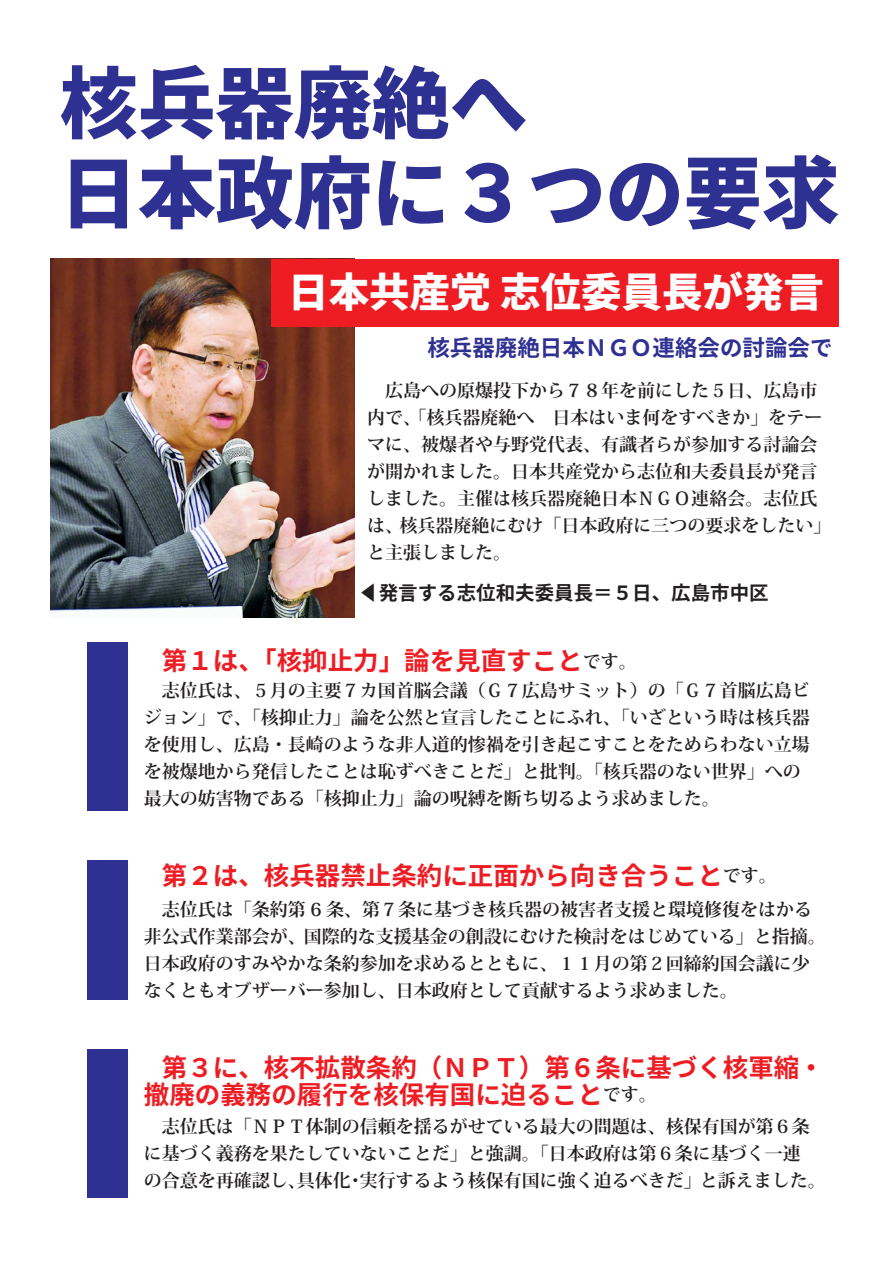
<style>
.page{position:relative;width:893px;height:1263px;background:#fff}
.page>*{position:absolute;margin:0;border:0;box-sizing:border-box;transform-origin:0 0}
.t1{font:800 78px/90px "Source Han Sans";color:#2e3092}
.t2{font:800 40.5px "Source Han Sans";color:#fff}
.t3{font:700 25.5px/27px "Source Han Sans";color:#ee1d23}
.t4{font:700 22.5px "Source Han Sans";color:#2e3092}
.t5{font:700 19.5px "Source Han Sans";color:#231f20}
.t6{font:700 18px/27px "Koz Min Pr 6 N";color:#231f20}
.s1{font-family:"Koz Go Pr 6 N";font-weight:400}
.s2{font-family:"Koz Min Pr 6 N";font-size:18px;color:#231f20}
</style>
<div class="page">
<img style="left:51px;top:258px;width:303px;height:360px">
<div style="left:271px;top:259px;width:567px;height:67px;background:#ee1d23"></div>
<div style="left:87px;top:642px;width:41px;height:169px;background:#2e3092"></div>
<div style="left:87px;top:860px;width:41px;height:140px;background:#2e3092"></div>
<div style="left:87px;top:1049px;width:41px;height:148px;background:#2e3092"></div>
<h1 class="t1" style="left:60px;top:60px;width:781px">核兵器廃絶へ<br>日本政府に３つの要求</h1>
<h2 class="t2" style="left:288px;top:269px;width:537px">日本共産党 志位委員長が発言</h2>
<p class="t4" style="left:427px;top:335px;width:406px">核兵器廃絶日本ＮＧＯ連絡会の討論会で</p>
<p class="t6" style="left:367px;top:377px;width:466px">　広島への原爆投下から７８年を前にした５日、広島市内で、「核兵器廃絶へ　日本はいま何をすべきか」をテーマに、被爆者や与野党代表、有識者らが参加する討論会が開かれました。日本共産党から志位和夫委員長が発言しました。主催は核兵器廃絶日本ＮＧＯ連絡会。志位氏は、核兵器廃絶にむけ「日本政府に三つの要求をしたい」と主張しました。</p>
<p class="t5" style="left:359px;top:582px;width:411px"><span class="s1">◀</span>発言する志位和夫委員長＝５日、広島市中区</p>
<h3 class="t3" style="left:162px;top:648px;width:476px">第１は、「核抑止力」論を見直すこと<span class="s2">です。</span></h3>
<p class="t6" style="left:144px;top:677px;width:668px">　志位氏は、５月の主要７カ国首脳会議（Ｇ７広島サミット）の「Ｇ７首脳広島ビジョン」で、「核抑止力」論を公然と宣言したことにふれ、「いざという時は核兵器を使用し、広島・長崎のような非人道的惨禍を引き起こすことをためらわない立場を被爆地から発信したことは恥ずべきことだ」と批判。「核兵器のない世界」への最大の妨害物である「核抑止力」論の呪縛を断ち切るよう求めました。</p>
<h3 class="t3" style="left:162px;top:863px;width:616px">第２は、核兵器禁止条約に正面から向き合うこと<span class="s2">です。</span></h3>
<p class="t6" style="left:144px;top:896px;width:683px">　志位氏は「条約第 6 条、第７条に基づき核兵器の被害者支援と環境修復をはかる非公式作業部会が、国際的な支援基金の創設にむけた検討をはじめている」と指摘。日本政府のすみやかな条約参加を求めるとともに、１１月の第２回締約国会議に少なくともオブザーバー参加し、日本政府として貢献するよう求めました。</p>
<h3 class="t3" style="left:144px;top:1055px;width:682px;text-indent:18px">第３に、核不拡散条約（ＮＰＴ）第６条に基づく核軍縮・撤廃の義務の履行を核保有国に迫ること<span class="s2">です。</span></h3>
<p class="t6" style="left:144px;top:1114px;width:683px">　志位氏は「ＮＰＴ体制の信頼を揺るがせている最大の問題は、核保有国が第６条に基づく義務を果たしていないことだ」と強調。「日本政府は第６条に基づく一連<br>の合意を再確認し、具体化・実行するよう核保有国に強く迫るべきだ」と訴えました。</p>
</div>
